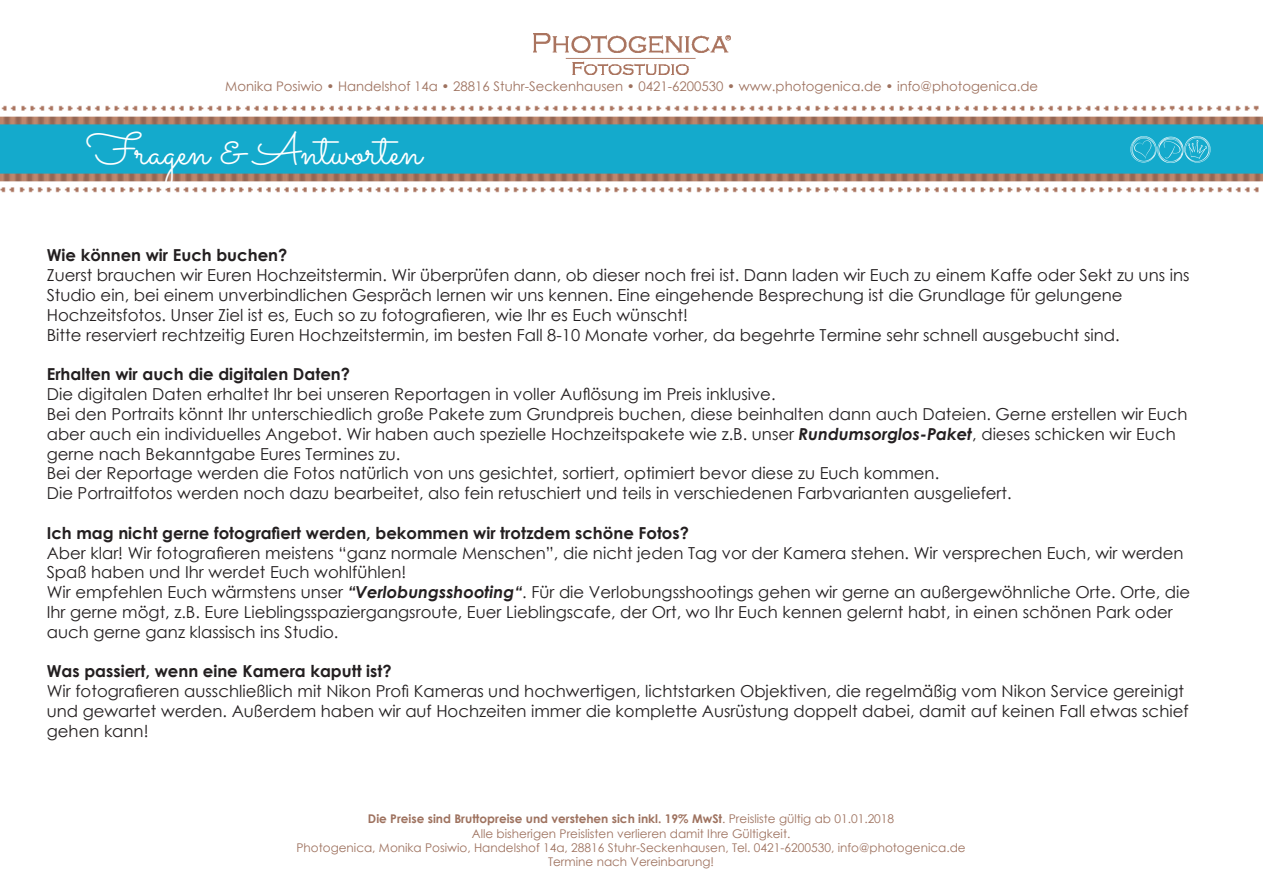
<style>
.page{position:relative;width:1263px;height:893px;background:#fff}
.page>*{position:absolute;margin:0;border:0;box-sizing:border-box;transform-origin:0 0}
.t1{font:45px "Sacramento";color:#fff}
.t2{font:16.5px/19.8px "Century Gothic";color:#231f20}
.t3{font:700 16.5px "Century Gothic";color:#231f20}
.t4{font:13.2px "Century Gothic";color:#9e725f}
.t5{font:12px/14.4px "Century Gothic";color:#9e725f;text-align:center}
.s1{font-weight:700;font-style:italic}
.s2{font-weight:700}
</style>
<div class="page">
<img style="left:533px;top:34px;width:197px;height:41px">
<img style="left:0;top:105px;width:1263px;height:88px">
<img style="left:1129px;top:134px;width:83px;height:28px">
<p class="t4" style="left:225px;top:77px;width:814px">Monika Posiwio • Handelshof 14a • 28816 Stuhr-Seckenhausen • 0421-6200530 • www.photogenica.de • info@photogenica.de</p>
<h1 class="t1" style="left:86px;top:122px;width:337px">Fragen &amp; Antworten</h1>
<p class="t3" style="left:47px;top:243px;width:242px">Wie können wir Euch buchen?</p>
<p class="t2" style="left:47px;top:265px;width:1144px">Zuerst brauchen wir Euren Hochzeitstermin. Wir überprüfen dann, ob dieser noch frei ist. Dann laden wir Euch zu einem Kaffe oder Sekt zu uns ins Studio ein, bei einem unverbindlichen Gespräch lernen wir uns kennen. Eine eingehende Besprechung ist die Grundlage für gelungene Hochzeitsfotos. Unser Ziel ist es, Euch so zu fotografieren, wie Ihr es Euch wünscht!<br>Bitte reserviert rechtzeitig Euren Hochzeitstermin, im besten Fall 8-10 Monate vorher, da begehrte Termine sehr schnell ausgebucht sind.</p>
<p class="t3" style="left:47px;top:362px;width:305px">Erhalten wir auch die digitalen Daten?</p>
<p class="t2" style="left:47px;top:384px;width:1142px">Die digitalen Daten erhaltet Ihr bei unseren Reportagen in voller Auflösung im Preis inklusive.<br>Bei den Portraits könnt Ihr unterschiedlich große Pakete zum Grundpreis buchen, diese beinhalten dann auch Dateien. Gerne erstellen wir Euch aber auch ein individuelles Angebot. Wir haben auch spezielle Hochzeitspakete wie z.B. unser <span class="s1">Rundumsorglos-Paket</span>, dieses schicken wir Euch gerne nach Bekanntgabe Eures Termines zu.<br>Bei der Reportage werden die Fotos natürlich von uns gesichtet, sortiert, optimiert bevor diese zu Euch kommen.<br>Die Portraitfotos werden noch dazu bearbeitet, also fein retuschiert und teils in verschiedenen Farbvarianten ausgeliefert.</p>
<p class="t3" style="left:47px;top:520px;width:644px">Ich mag nicht gerne fotografiert werden, bekommen wir trotzdem schöne Fotos?</p>
<p class="t2" style="left:47px;top:542px;width:1145px">Aber klar! Wir fotografieren meistens “ganz normale Menschen”, die nicht jeden Tag vor der Kamera stehen. Wir versprechen Euch, wir werden Spaß haben und Ihr werdet Euch wohlfühlen!<br>Wir empfehlen Euch wärmstens unser <span class="s1">“Verlobungsshooting“</span>. Für die Verlobungsshootings gehen wir gerne an außergewöhnliche Orte. Orte, die Ihr gerne mögt, z.B. Eure Lieblingsspaziergangsroute, Euer Lieblingscafe, der Ort, wo Ihr Euch kennen gelernt habt, in einen schönen Park oder auch gerne ganz klassisch ins Studio.</p>
<p class="t3" style="left:47px;top:659px;width:346px">Was passiert, wenn eine Kamera kaputt ist?</p>
<p class="t2" style="left:47px;top:681px;width:1143px">Wir fotografieren ausschließlich mit Nikon Profi Kameras und hochwertigen, lichtstarken Objektiven, die regelmäßig vom Nikon Service gereinigt und gewartet werden. Außerdem haben wir auf Hochzeiten immer die komplette Ausrüstung doppelt dabei, damit auf keinen Fall etwas schief gehen kann!</p>
<p class="t5" style="left:297px;top:811px;width:671px"><span class="s2">Die Preise sind Bruttopreise und verstehen sich inkl. 19% MwSt</span>. Preisliste gültig ab 01.01.2018<br>Alle bisherigen Preislisten verlieren damit Ihre Gültigkeit.<br>Photogenica, Monika Posiwio, Handelshof 14a, 28816 Stuhr-Seckenhausen, Tel. 0421-6200530, info@photogenica.de Termine nach Vereinbarung!</p>
</div>
